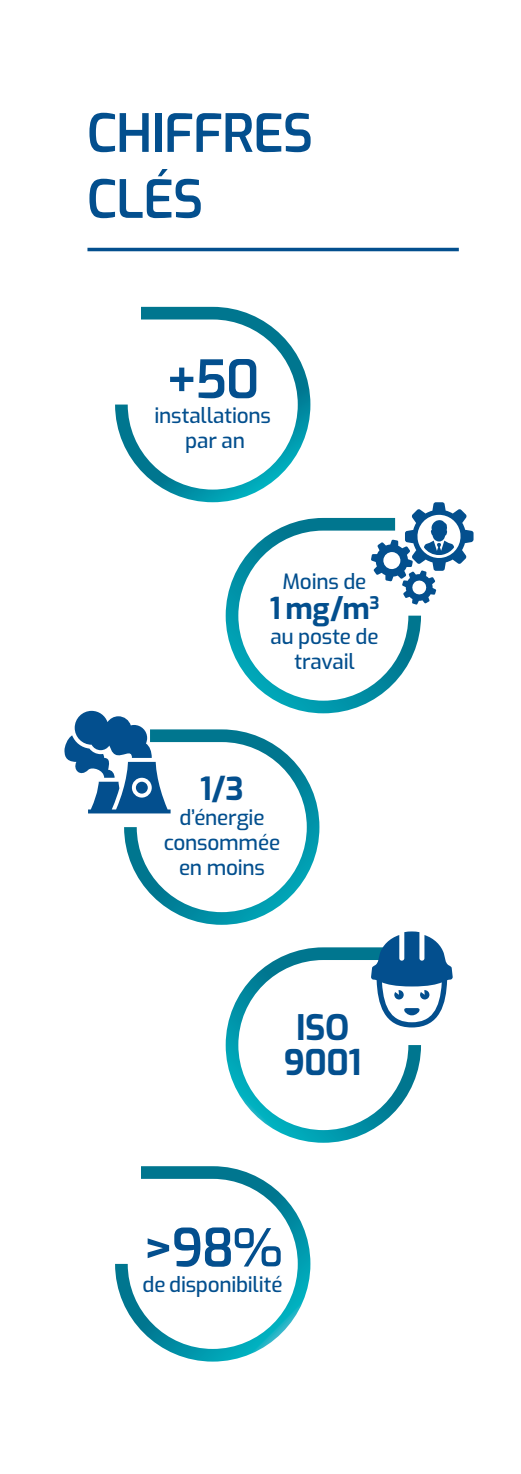
<style>
.page{position:relative;width:521px;height:1474px;background:#fff}
.page>*{position:absolute;margin:0;border:0;box-sizing:border-box;transform-origin:0 0}
.t1{font:600 52.5px/66px "Exo";letter-spacing:-.02em;color:#034f8e}
.t2{font:700 35px/35.2px "Exo";letter-spacing:-.015em;color:#034f8e;text-align:center}
.t3{font:700 31.5px "Exo";color:#034f8e}
.t4{font:700 29.75px "Exo";color:#034f8e}
.t5{font:500 21px/25.2px "Exo";letter-spacing:-.01em;color:#034f8e;text-align:center}
</style>
<div class="page">
<svg style="left:115px;top:307px;width:195px;height:195px"></svg>
<svg style="left:115px;top:1166px;width:195px;height:195px"></svg>
<svg style="left:226px;top:947px;width:195px;height:195px"></svg>
<svg style="left:226px;top:518px;width:195px;height:195px"></svg>
<svg style="left:371px;top:502px;width:102px;height:102px"></svg>
<svg style="left:124px;top:729px;width:195px;height:195px"></svg>
<svg style="left:64px;top:711px;width:107px;height:102px"></svg>
<hr style="left:87px;top:248px;width:372px;height:3px;background:#034f8e">
<svg style="left:371px;top:931px;width:82px;height:96px"></svg>
<h1 class="t1" style="left:87px;top:97px;width:228px">CHIFFRES<br>CLÉS</h1>
<h1 class="t1" style="left:166px;top:343px;width:95px">+50</h1>
<p class="t5" style="left:155px;top:402px;width:118px">installations par an</p>
<p class="t5" style="left:283px;top:567px;width:85px">Moins de</p>
<h3 class="t4" style="left:270px;top:585px;width:111px">1 mg/m<sup>3</sup></h3>
<p class="t5" style="left:270px;top:622px;width:110px">au poste de travail</p>
<h3 class="t3" style="left:200px;top:764px;width:45px">1/3</h3>
<p class="t5" style="left:164px;top:803px;width:118px">d’énergie consommée en moins</p>
<h2 class="t2" style="left:284px;top:1007px;width:79px">ISO<br>9001</h2>
<h1 class="t1" style="left:143px;top:1211px;width:141px">&gt;98%</h1>
<p class="t5" style="left:143px;top:1270px;width:141px">de disponibilité</p>
</div>
